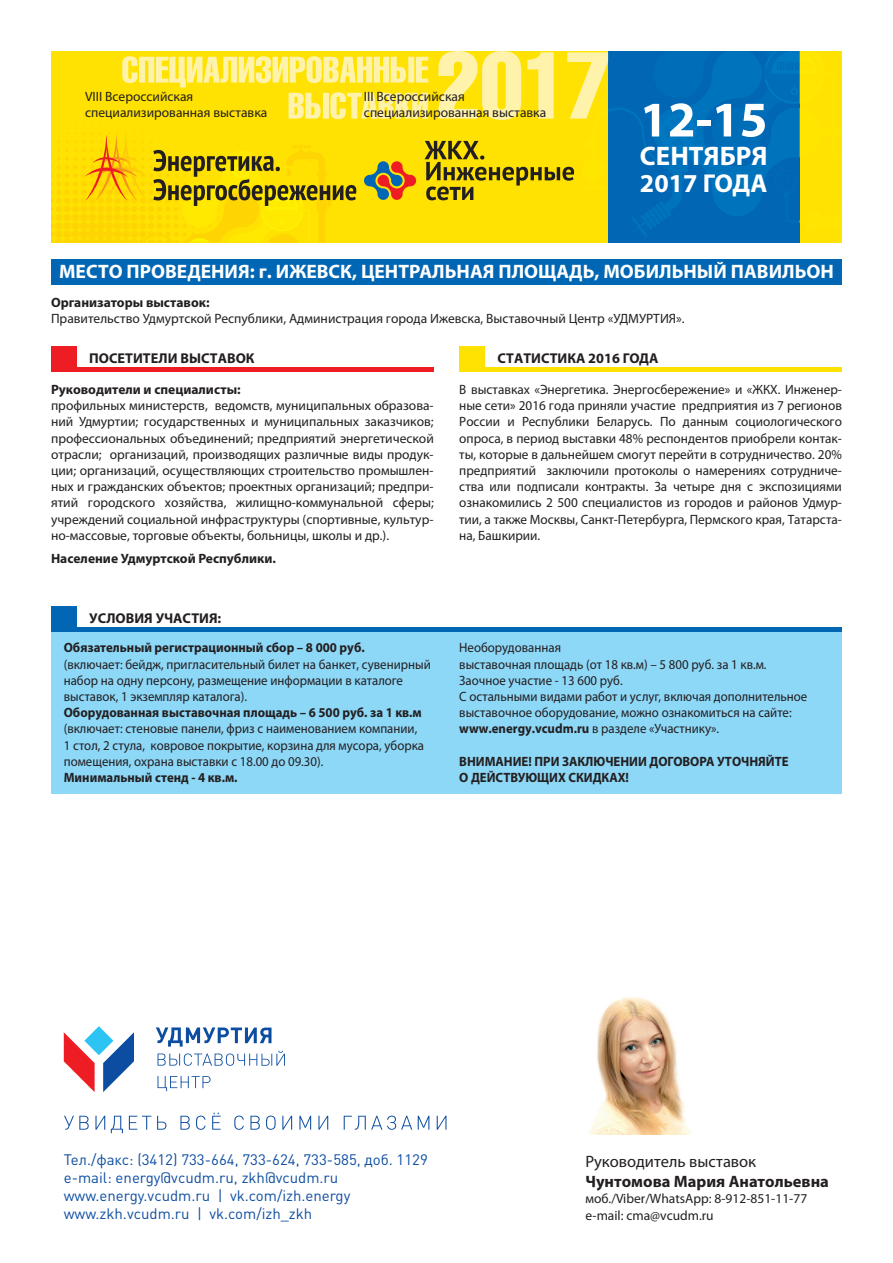
<style>
.page{position:relative;width:893px;height:1263px;background:#fff}
.page>*{position:absolute;margin:0;border:0;box-sizing:border-box;transform-origin:0 0}
.t1{font:700 50.25px "Myriad C";color:#fff}
.t2{font:700 26.85px "Myriad C";color:#fff}
.t3{font:700 25.95px "Myriad C";color:#fff}
.t4{font:700 19.5px "Myriad C";color:#fff}
.t5{font:700 16.5px "Myriad C";color:#231f20}
.t6{font:16.5px "Myriad C";color:#231f20}
.t7{font:15px/18px "DIN Pro";color:#0d4da1}
.t8{font:700 14.25px "Myriad C";color:#231f20}
.t9{font:13.5px/16.2px "Myriad C";color:#231f20}
.t10{font:13.5px/16.2px "Myriad C";color:#231f20;scale:.95 1}
.t11{font:700 13.5px/16.2px "Myriad C";color:#231f20;scale:.95 1}
.t12{font:700 13.5px "Myriad C";color:#231f20}
.s1{font-weight:700}
</style>
<div class="page">
<div style="left:51px;top:632px;width:791px;height:161px;background:#8dd7f7"></div>
<div style="left:51px;top:606px;width:26px;height:26px;background:#0166b3"></div>
<hr style="left:51px;top:628px;width:791px;height:4px;background:#0166b3">
<div style="left:459px;top:346px;width:26px;height:26px;background:#ffe201"></div>
<div style="left:459px;top:367px;width:383px;height:5px;background:#ffe201"></div>
<div style="left:51px;top:346px;width:26px;height:26px;background:#ee1d23"></div>
<div style="left:51px;top:367px;width:383px;height:5px;background:#ee1d23"></div>
<div style="left:51px;top:259px;width:791px;height:26px;background:#0166b3"></div>
<svg style="left:51px;top:51px;width:791px;height:192px;background:#b8be3f"></svg>
<svg style="left:156px;top:1027px;width:129px;height:39px"></svg>
<svg style="left:158px;top:1076px;width:53px;height:15px"></svg>
<svg style="left:64px;top:1026px;width:70px;height:66px"></svg>
<svg style="left:64px;top:1116px;width:25px;height:14px"></svg>
<svg style="left:95px;top:1116px;width:10px;height:14px"></svg>
<svg style="left:111px;top:1116px;width:12px;height:17px"></svg>
<svg style="left:129px;top:1116px;width:22px;height:14px"></svg>
<svg style="left:157px;top:1116px;width:9px;height:14px"></svg>
<svg style="left:180px;top:1116px;width:10px;height:14px"></svg>
<svg style="left:196px;top:1115px;width:10px;height:15px"></svg>
<svg style="left:212px;top:1113px;width:9px;height:17px"></svg>
<svg style="left:234px;top:1115px;width:10px;height:15px"></svg>
<svg style="left:250px;top:1116px;width:10px;height:14px"></svg>
<svg style="left:266px;top:1115px;width:10px;height:15px"></svg>
<svg style="left:282px;top:1116px;width:10px;height:14px"></svg>
<svg style="left:299px;top:1116px;width:12px;height:14px"></svg>
<svg style="left:318px;top:1116px;width:10px;height:14px"></svg>
<svg style="left:344px;top:1115px;width:68px;height:15px"></svg>
<svg style="left:418px;top:1116px;width:11px;height:14px"></svg>
<svg style="left:437px;top:1116px;width:9px;height:14px"></svg>
<img style="left:589px;top:997px;width:103px;height:137px">
<p class="t9" style="left:85px;top:88px;width:184px">VIII Всероссийская специализированная выставка</p>
<p class="t9" style="left:364px;top:88px;width:184px">III Всероссийская специализированная выставка</p>
<h1 class="t1" style="left:640px;top:91px;width:129px">12-15</h1>
<h2 class="t2" style="left:640px;top:141px;width:129px">СЕНТЯБРЯ</h2>
<h3 class="t3" style="left:640px;top:169px;width:129px">2017 ГОДА</h3>
<h3 class="t4" style="left:59px;top:260px;width:776px">МЕСТО ПРОВЕДЕНИЯ: г. ИЖЕВСК, ЦЕНТРАЛЬНАЯ ПЛОЩАДЬ, МОБИЛЬНЫЙ ПАВИЛЬОН</h3>
<p class="t12" style="left:51px;top:295px;width:160px">Организаторы выставок:</p>
<p class="t9" style="left:51px;top:311px;width:635px">Правительство Удмуртской Республики, Администрация города Ижевска, Выставочный Центр «УДМУРТИЯ».</p>
<p class="t8" style="left:89px;top:350px;width:167px">ПОСЕТИТЕЛИ ВЫСТАВОК</p>
<p class="t8" style="left:497px;top:350px;width:162px">СТАТИСТИКА 2016 ГОДА</p>
<p class="t12" style="left:51px;top:382px;width:191px">Руководители и специалисты:</p>
<p class="t9" style="left:51px;top:398px;width:384px;text-align:justify">профильных министерств, ведомств, муниципальных образова&shy;ний Удмуртии; государственных и муниципальных заказчиков; профессиональных объединений; предприятий энергетической отрасли; организаций, производящих различные виды продук&shy;ции; организаций, осуществляющих строительство промышлен&shy;ных и гражданских объектов; проектных организаций; предпри&shy;ятий городского хозяйства, жилищно-коммунальной сферы; учреждений социальной инфраструктуры (спортивные, культур&shy;но-массовые, торговые объекты, больницы, школы и др.).</p>
<p class="t12" style="left:51px;top:551px;width:226px">Население Удмуртской Республики.</p>
<p class="t9" style="left:459px;top:382px;width:384px;text-align:justify">В выставках «Энергетика. Энергосбережение» и «ЖКХ. Инженер&shy;ные сети» 2016 года приняли участие предприятия из 7 регионов России и Республики Беларусь. По данным социологического опроса, в период выставки 48% респондентов приобрели контак&shy;ты, которые в дальнейшем смогут перейти в сотрудничество. 20% предприятий заключили протоколы о намерениях сотрудниче&shy;ства или подписали контракты. За четыре дня с экспозициями ознакомились 2 500 специалистов из городов и районов Удмур&shy;тии, а также Москвы, Санкт-Петербурга, Пермского края, Татарста&shy;на, Башкирии.</p>
<p class="t8" style="left:89px;top:610px;width:133px">УСЛОВИЯ УЧАСТИЯ:</p>
<p class="t11" style="left:64px;top:640px;width:318px">Обязательный регистрационный сбор – 8 000 руб.</p>
<p class="t10" style="left:64px;top:656px;width:388px">(включает: бейдж, пригласительный билет на банкет, сувенирный набор на одну персону, размещение информации в каталоге выставок, 1 экземпляр каталога).</p>
<p class="t11" style="left:64px;top:705px;width:378px">Оборудованная выставочная площадь – 6 500 руб. за 1 кв.м</p>
<p class="t10" style="left:64px;top:721px;width:381px">(включает: стеновые панели, фриз с наименованием компании,<br>1 стол, 2 стула, ковровое покрытие, корзина для мусора, уборка помещения, охрана выставки c 18.00 до 09.30).</p>
<p class="t11" style="left:64px;top:770px;width:184px">Минимальный стенд - 4 кв.м.</p>
<p class="t10" style="left:459px;top:640px;width:368px">Необорудованная<br>выставочная площадь (от 18 кв.м) – 5 800 руб. за 1 кв.м.<br>Заочное участие - 13 600 руб.<br>С остальными видами работ и услуг, включая дополнительное выставочное оборудование, можно ознакомиться на сайте: <span class="s1">www.energy.vcudm.ru</span> в разделе «Участнику».</p>
<p class="t11" style="left:459px;top:753px;width:348px">ВНИМАНИЕ! ПРИ ЗАКЛЮЧЕНИИ ДОГОВОРА УТОЧНЯЙТЕ<br>О ДЕЙСТВУЮЩИХ СКИДКАХ!</p>
<p class="t7" style="left:64px;top:1150px;width:366px">Тел./факс: (3412) 733-664, 733-624, 733-585, доб. 1129 е-mail: energy@vcudm.ru, zkh@vcudm.ru www.energy.vcudm.ru | vk.com/izh.energy www.zkh.vcudm.ru | vk.com/izh_zkh</p>
<p class="t6" style="left:585px;top:1153px;width:172px">Руководитель выставок</p>
<p class="t5" style="left:585px;top:1172px;width:245px">Чунтомова Мария Анатольевна</p>
<p class="t9" style="left:585px;top:1191px;width:223px">моб./Viber/WhatsApp: 8-912-851-11-77 e-mail: cma@vcudm.ru</p>
</div>
